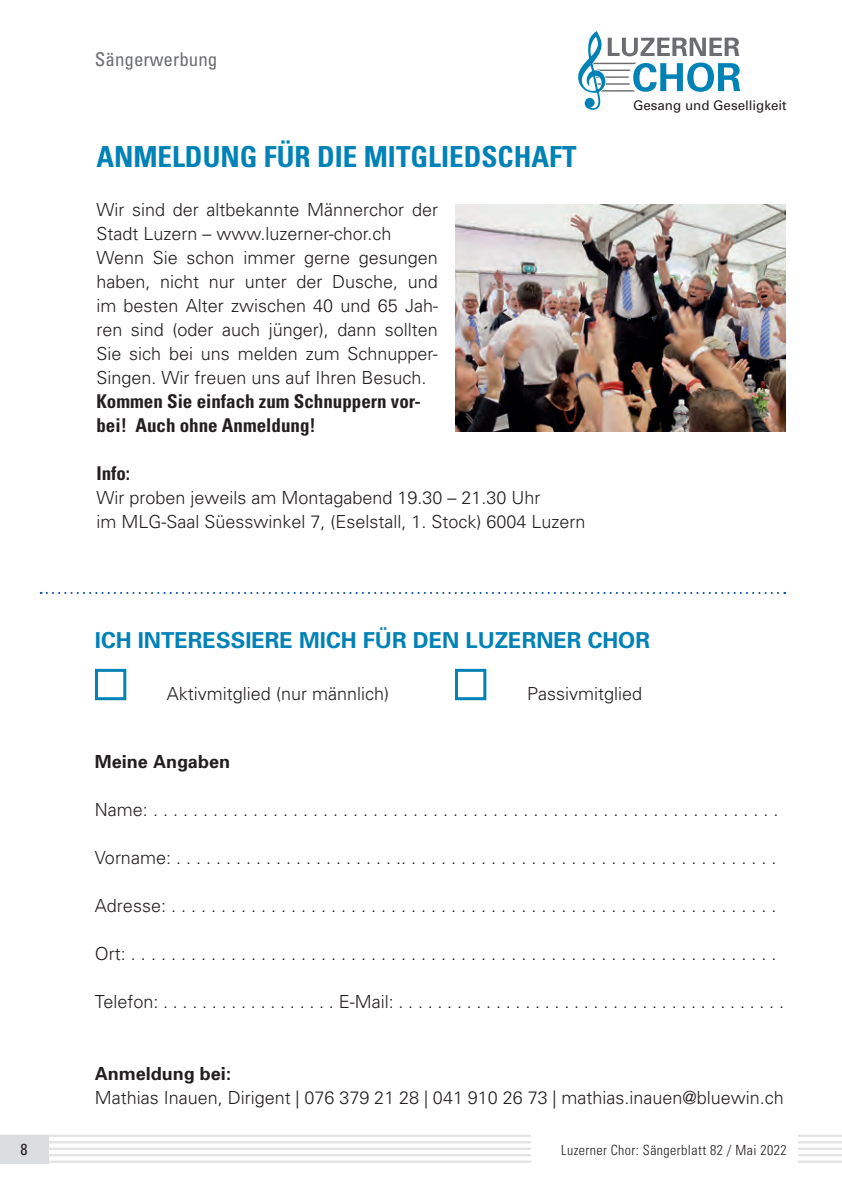
<style>
.page{position:relative;width:842px;height:1191px;background:#fff}
.page>*{position:absolute;margin:0;border:0;box-sizing:border-box;transform-origin:0 0}
.t1{font:700 condensed 29px "Univers";color:#0082b7}
.t2{font:700 22px "Univers";color:#0082b7}
.t3{font:700 condensed 19px/24px "Univers";color:#231f20}
.t4{font:condensed 19px "Univers";color:#6c6d70}
.t5{font:300 18px/24px "Univers";color:#231f20}
.t6{font:700 18px "Univers";color:#231f20}
.t7{font:condensed 16px "Univers";color:#231f20}
.t8{font:300 condensed 14px "Univers";letter-spacing:.03em;color:#231f20}
.t9{font:13.4px "Univers";color:#231f20}
</style>
<div class="page">
<hr style="left:0;top:1141px;width:842px;height:2px;background:#d1d2d4">
<hr style="left:0;top:1134px;width:842px;height:3px;background:#d1d2d4">
<hr style="left:0;top:1147px;width:842px;height:3px;background:#d1d2d4">
<hr style="left:0;top:1154px;width:842px;height:2px;background:#d1d2d4">
<hr style="left:0;top:1160px;width:842px;height:2px;background:#d1d2d4">
<svg style="left:841px;top:1134px;width:1px;height:28px"></svg>
<div style="left:531px;top:1133px;width:267px;height:32px;background:#fff"></div>
<div style="left:0;top:1134px;width:48px;height:29px;background:#dcdddf"></div>
<svg style="left:578px;top:31px;width:162px;height:79px"></svg>
<div style="left:95px;top:669px;width:31px;height:31px;border:3px solid #0082b7"></div>
<div style="left:455px;top:669px;width:31px;height:31px;border:3px solid #0082b7"></div>
<svg style="left:41px;top:592px;width:744px;height:2px"></svg>
<img style="left:455px;top:204px;width:330px;height:228px">
<p class="t4" style="left:95px;top:48px;width:124px">Sängerwerbung</p>
<p class="t4" style="left:96px;top:50px;width:50px">Rubrik</p>
<h1 class="t1" style="left:96px;top:139px;width:482px">ANMELDUNG FÜR DIE MITGLIEDSCHAFT</h1>
<p class="t5" style="left:96px;top:198px;width:343px">Wir sind der altbekannte Männerchor der Stadt Luzern – www.luzerner-chor.ch Wenn Sie schon immer gerne gesungen haben, nicht nur unter der Dusche, und im besten Alter zwischen 40 und 65 Jah&shy;ren sind (oder auch jünger), dann sollten Sie sich bei uns melden zum Schnupper-Singen. Wir freuen uns auf Ihren Besuch.</p>
<p class="t3" style="left:96px;top:389px;width:326px">Kommen Sie einfach zum Schnuppern vor&shy;bei! Auch ohne Anmeldung!</p>
<p class="t3" style="left:96px;top:461px;width:35px">Info:</p>
<p class="t5" style="left:96px;top:486px;width:491px">Wir proben jeweils am Montagabend 19.30 – 21.30 Uhr<br>im MLG-Saal Süesswinkel 7, (Eselstall, 1. Stock) 6004 Luzern</p>
<p class="t9" style="left:633px;top:97px;width:155px">Gesang und Geselligkeit</p>
<p class="t2" style="left:95px;top:626px;width:557px">ICH INTERESSIERE MICH FÜR DEN LUZERNER CHOR</p>
<p class="t5" style="left:167px;top:682px;width:224px">Aktivmitglied (nur männlich)</p>
<p class="t5" style="left:527px;top:682px;width:117px">Passivmitglied</p>
<p class="t6" style="left:95px;top:750px;width:137px">Meine Angaben</p>
<p class="t5" style="left:95px;top:798px;width:685px">Name: . . . . . . . . . . . . . . . . . . . . . . . . . . . . . . . . . . . . . . . . . . . . . . . . . . . . . . . . . . . . . . .</p>
<p class="t5" style="left:95px;top:846px;width:683px">Vorname: . . . . . . . . . . . . . . . . . . . . . . .. . . . . . . . . . . . . . . . . . . . . . . . . . . . . . . . . . . . . .</p>
<p class="t5" style="left:95px;top:894px;width:683px">Adresse: . . . . . . . . . . . . . . . . . . . . . . . . . . . . . . . . . . . . . . . . . . . . . . . . . . . . . . . . . . . . .</p>
<p class="t5" style="left:95px;top:942px;width:683px">Ort: . . . . . . . . . . . . . . . . . . . . . . . . . . . . . . . . . . . . . . . . . . . . . . . . . . . . . . . . . . . . . . . . .</p>
<p class="t5" style="left:95px;top:990px;width:690px">Telefon: . . . . . . . . . . . . . . . . . . E-Mail: . . . . . . . . . . . . . . . . . . . . . . . . . . . . . . . . . . . . . . . .</p>
<p class="t6" style="left:95px;top:1062px;width:138px">Anmeldung bei:</p>
<p class="t5" style="left:95px;top:1086px;width:690px">Mathias Inauen, Dirigent | 076 379 21 28 | 041 910 26 73 | mathias.inauen@bluewin.ch</p>
<p class="t7" style="left:21px;top:1139px;width:9px">8</p>
<p class="t8" style="left:561px;top:1141px;width:227px">Luzerner Chor: Sängerblatt 82 / Mai 2022</p>
</div>
